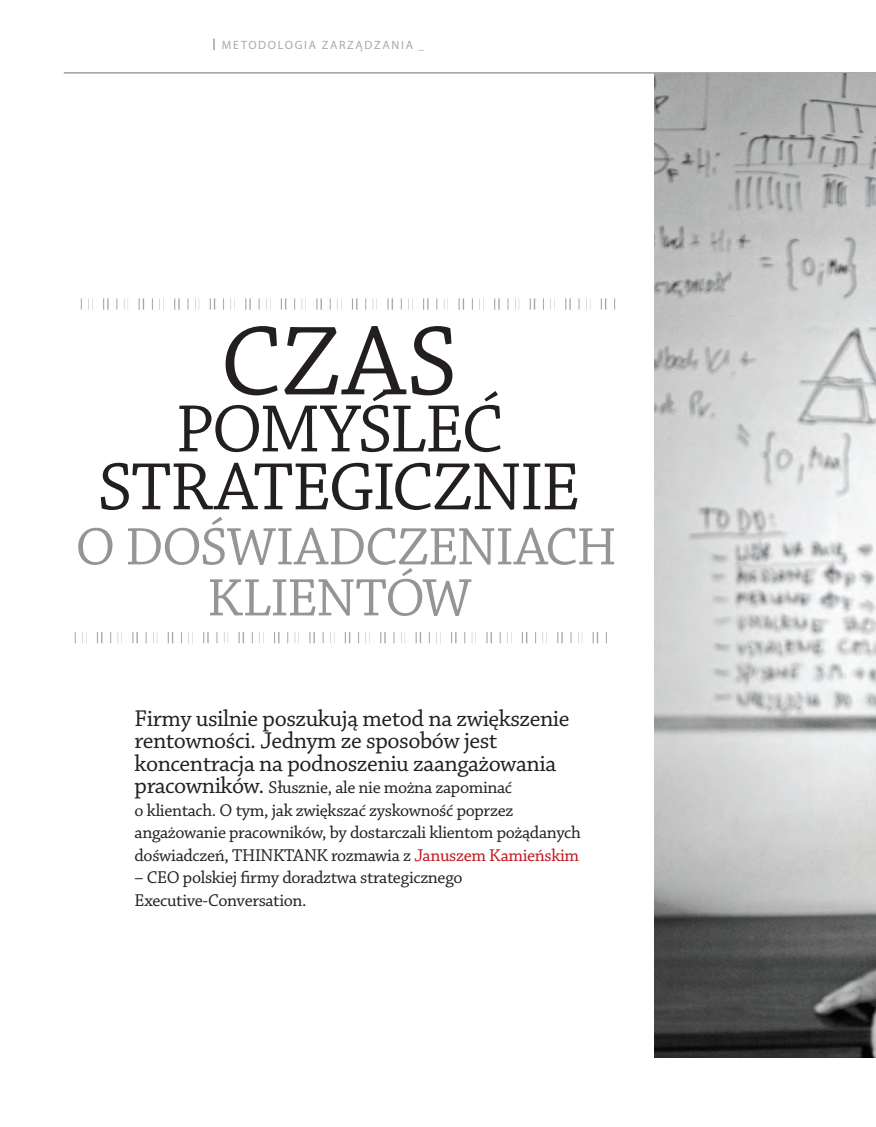
<style>
.page{position:relative;width:876px;height:1127px;background:#fff}
.page>*{position:absolute;margin:0;border:0;box-sizing:border-box;transform-origin:0 0}
.TYTUL_-_Drugorzedn{font:103.5px "Chaparral Pro";color:#231f20}
.TYTUL_-_Drugorzedn-2{font:70.5px/57.9px "Chaparral Pro";letter-spacing:-.025em;color:#231f20;text-align:center}
.TYTUL_-_Drugorzedn-3{font:55.5px/51px "Chaparral Pro";letter-spacing:-.02em;color:#939598;text-align:center}
.LEAD{font:24px/22.5px "Chaparral Pro";letter-spacing:-.02em;color:#231f20}
.LEAD-2{font:18px/22.5px "Chaparral Pro";letter-spacing:-.02em;color:#231f20}
.Nazwa_Artykulu{font:12px "Myriad Pro";letter-spacing:.14em;color:#a8a9ad}
.s1{font-size:24px}
.s2{color:#c4121a}
</style>
<div class="page">
<svg style="left:81px;top:298px;width:534px;height:12px"></svg>
<svg style="left:75px;top:632px;width:532px;height:11px"></svg>
<hr style="left:64px;top:73px;width:812px;height:1px;background:#6c6d70">
<img style="left:655px;top:73px;width:221px;height:984px">
<p class="Nazwa_Artykulu" style="left:222px;top:37px;width:204px">METODOLOGIA ZARZĄDZANIA _</p>
<p class="TYTUL_-_Drugorzedn" style="left:220px;top:304px;width:239px">CZAS</p>
<p class="TYTUL_-_Drugorzedn-2" style="left:98px;top:403px;width:484px">POMYŚLEĆ<br>STRATEGICZNIE</p>
<p class="TYTUL_-_Drugorzedn-3" style="left:75px;top:523px;width:543px">O DOŚWIADCZENIACH<br>KLIENTÓW</p>
<p class="LEAD" style="left:135px;top:708px;width:436px">Firmy usilnie poszukują metod na zwiększenie rentowności. Jednym ze sposobów jest koncentracja na podnoszeniu zaangażowania</p>
<p class="LEAD-2" style="left:135px;top:777px;width:448px"><span class="s1">pracowników.</span> Słusznie, ale nie można zapominać<br>o klientach. O tym, jak zwiększać zyskowność poprzez angażowanie pracowników, by dostarczali klientom pożądanych doświadczeń, THINKTANK rozmawia z <span class="s2">Januszem Kamieńskim</span></p>
<p class="LEAD-2" style="left:135px;top:867px;width:329px">– CEO polskiej firmy doradztwa strategicznego<br>Executive-Conversation.</p>
</div>
